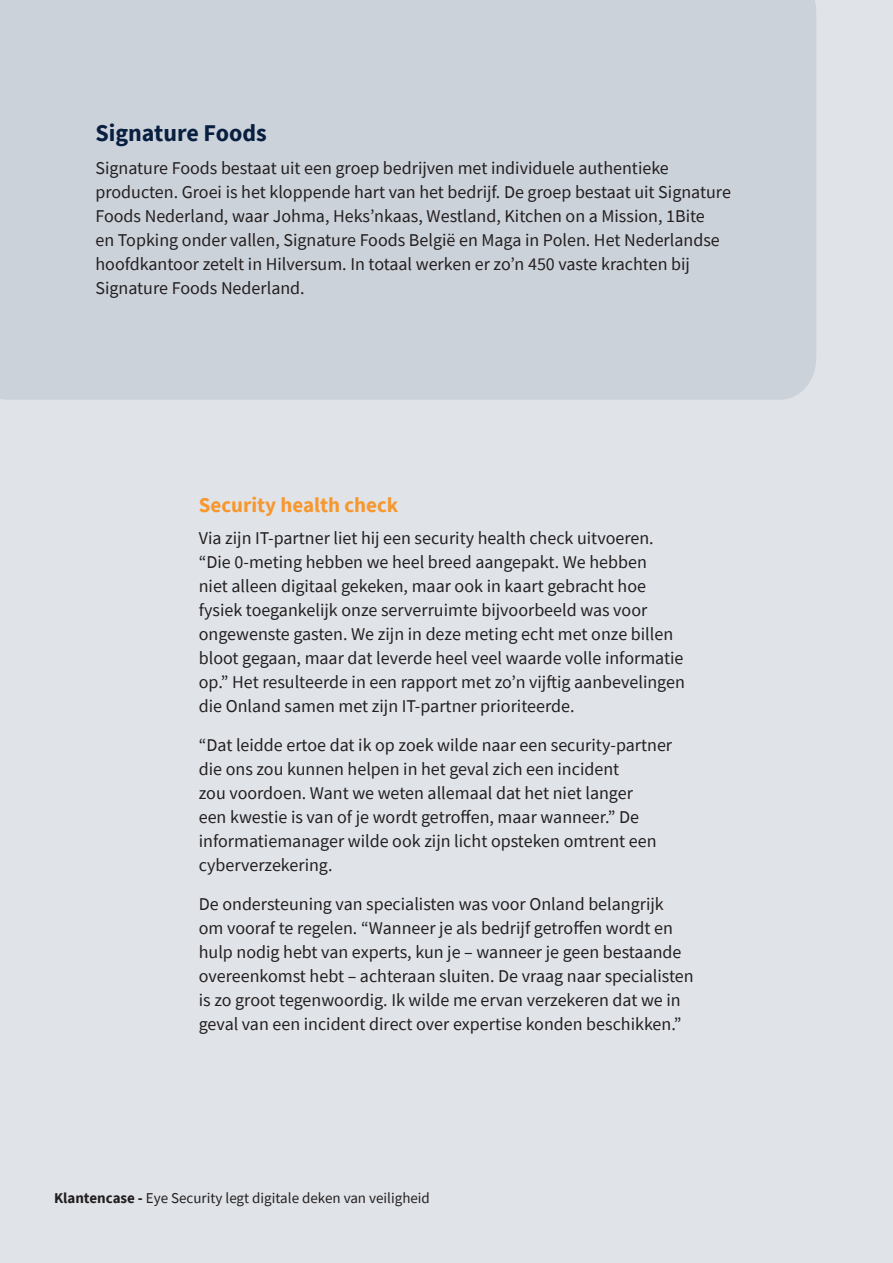
<style>
.page{position:relative;width:893px;height:1263px;background:#e0e4e8}
.page>*{position:absolute;margin:0;border:0;box-sizing:border-box;transform-origin:0 0}
.t1{font:700 24px "Source Sans Pro";color:#081f40}
.t2{font:700 21px "Source Sans Pro";color:#f7972e}
.t3{font:18px/24px "Source Sans Pro";color:#231f20}
.t4{font:15px "Source Sans Pro";color:#231f20}
.s1{font-weight:700}
</style>
<div class="page">
<div style="left:0;top:0;width:816px;height:400px;background:#ccd2da"></div>
<p class="t1" style="left:95px;top:117px;width:173px">Signature Foods</p>
<p class="t3" style="left:95px;top:156px;width:637px">Signature Foods bestaat uit een groep bedrijven met individuele authentieke producten. Groei is het kloppende hart van het bedrijf. De groep bestaat uit Signature Foods Nederland, waar Johma, Heks’nkaas, Westland, Kitchen on a Mission, 1Bite<br>en Topking onder vallen, Signature Foods België en Maga in Polen. Het Nederlandse hoofdkantoor zetelt in Hilversum. In totaal werken er zo’n 450 vaste krachten bij Signature Foods Nederland.</p>
<p class="t2" style="left:199px;top:491px;width:201px">Security health check</p>
<p class="t3" style="left:199px;top:526px;width:488px">Via zijn IT-partner liet hij een security health check uitvoeren. “Die 0-meting hebben we heel breed aangepakt. We hebben<br>niet alleen digitaal gekeken, maar ook in kaart gebracht hoe fysiek toegankelijk onze serverruimte bijvoorbeeld was voor ongewenste gasten. We zijn in deze meting echt met onze billen bloot gegaan, maar dat leverde heel veel waarde volle informatie op.” Het resulteerde in een rapport met zo’n vijftig aanbevelingen die Onland samen met zijn IT-partner prioriteerde.</p>
<p class="t3" style="left:199px;top:733px;width:475px">“Dat leidde ertoe dat ik op zoek wilde naar een security-partner die ons zou kunnen helpen in het geval zich een incident<br>zou voordoen. Want we weten allemaal dat het niet langer<br>een kwestie is van of je wordt getroffen, maar wanneer.” De informatiemanager wilde ook zijn licht opsteken omtrent een cyberverzekering.</p>
<p class="t3" style="left:199px;top:892px;width:496px">De ondersteuning van specialisten was voor Onland belangrijk<br>om vooraf te regelen. “Wanneer je als bedrijf getroffen wordt en hulp nodig hebt van experts, kun je – wanneer je geen bestaande overeenkomst hebt – achteraan sluiten. De vraag naar specialisten is zo groot tegenwoordig. Ik wilde me ervan verzekeren dat we in geval van een incident direct over expertise konden beschikken.”</p>
<p class="t4" style="left:54px;top:1189px;width:377px"><span class="s1">Klantencase -</span> Eye Security legt digitale deken van veiligheid</p>
</div>
